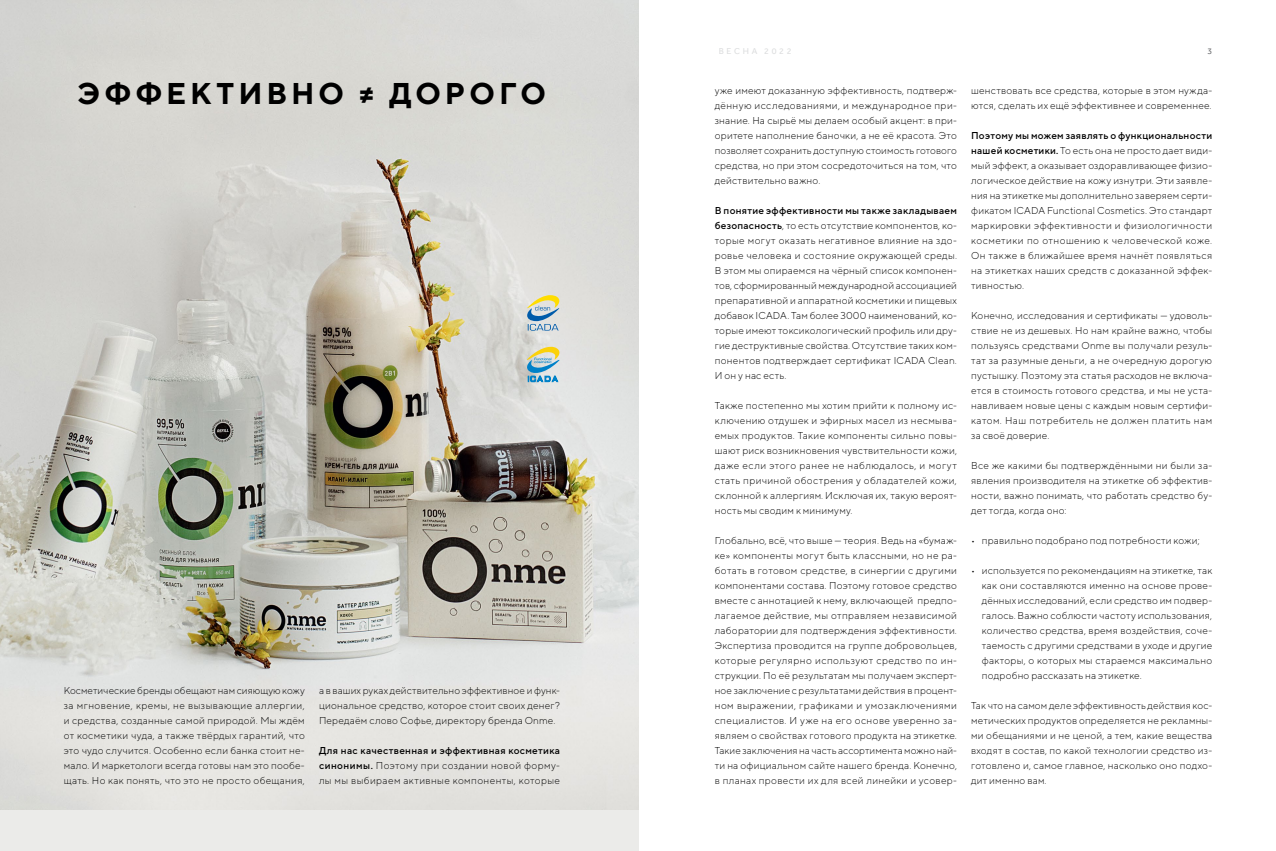
<style>
.page{position:relative;width:1276px;height:851px;background:#fff}
.page>*{position:absolute;margin:0;border:0;box-sizing:border-box;transform-origin:0 0}
.t1{font:700 30px "TT Norms Pro";letter-spacing:.13em;color:#000}
.t2{font:300 10px/15px "TT Norms Pro";letter-spacing:.025em;color:#000;text-align:justify}
.t3{font:8.75px "Effra";letter-spacing:.315em;color:#dcddde}
.t4{font:8.75px "Effra";color:#6d6e71}
.s1{font-weight:500}
</style>
<div class="page">
<div style="left:0;top:0;width:638px;height:850px;background:#ebebe9"></div>
<img style="left:0;top:0;width:638px;height:809px">
<svg style="left:525px;top:344px;width:37px;height:39px"></svg>
<svg style="left:527px;top:295px;width:32px;height:35px"></svg>
<h1 class="t1" style="left:78px;top:73px;width:469px">ЭФФЕКТИВНО ≠ ДОРОГО</h1>
<p class="t2" style="left:64px;top:682px;width:242px">Косметические бренды обещают нам сияющую кожу за мгновение, кремы, не вызывающие аллергии, и средства, созданные самой природой. Мы ждём от косметики чуда, а также твёрдых гарантий, что это чудо случится. Особенно если банка стоит не&shy;мало. И маркетологи всегда готовы нам это пообе&shy;щать. Но как понять, что это не просто обещания,</p>
<p class="t2" style="left:319px;top:682px;width:243px">а в ваших руках действительно эффективное и функ&shy;циональное средство, которое стоит своих денег?<br>Передаём слово Софье, директору бренда Onme.</p>
<p class="t2" style="left:319px;top:742px;width:243px"><span class="s1">Для нас качественная и эффективная косметика синонимы.</span> Поэтому при создании новой форму&shy;лы мы выбираем активные компоненты, которые</p>
<p class="t3" style="left:718px;top:46px;width:74px">ВЕСНА 2022</p>
<p class="t4" style="left:1207px;top:46px;width:6px">3</p>
<p class="t2" style="left:715px;top:82px;width:244px">уже имеют доказанную эффективность, подтверж&shy;дённую исследованиями, и международное при&shy;знание. На сырьё мы делаем особый акцент: в при&shy;оритете наполнение баночки, а не её красота. Это позволяет сохранить доступную стоимость готового средства, но при этом сосредоточиться на том, что действительно важно.</p>
<p class="t2" style="left:715px;top:202px;width:244px"><span class="s1">В понятие эффективности мы также закладываем безопасность</span>, то есть отсутствие компонентов, ко&shy;торые могут оказать негативное влияние на здо&shy;ровье человека и состояние окружающей среды.<br>В этом мы опираемся на чёрный список компонен&shy;тов, сформированный международной ассоциацией препаративной и аппаратной косметики и пищевых добавок ICADA. Там более 3000 наименований, ко&shy;торые имеют токсикологический профиль или дру&shy;гие деструктивные свойства. Отсутствие таких ком&shy;понентов подтверждает сертификат ICADA Clean.<br>И он у нас есть.</p>
<p class="t2" style="left:715px;top:397px;width:244px">Также постепенно мы хотим прийти к полному ис&shy;ключению отдушек и эфирных масел из несмыва&shy;емых продуктов. Такие компоненты сильно повы&shy;шают риск возникновения чувствительности кожи, даже если этого ранее не наблюдалось, и могут стать причиной обострения у обладателей кожи, склонной к аллергиям. Исключая их, такую вероят&shy;ность мы сводим к минимуму.</p>
<p class="t2" style="left:715px;top:532px;width:244px">Глобально, всё, что выше — теория. Ведь на «бумаж&shy;ке» компоненты могут быть классными, но не ра&shy;ботать в готовом средстве, в синергии с другими компонентами состава. Поэтому готовое средство вместе с аннотацией к нему, включающей предпо&shy;лагаемое действие, мы отправляем независимой лаборатории для подтверждения эффективности.<br>Экспертиза проводится на группе добровольцев, которые регулярно используют средство по ин&shy;струкции. По её результатам мы получаем эксперт&shy;ное заключение с результатами действия в процент&shy;ном выражении, графиками и умозаключениями специалистов. И уже на его основе уверенно за&shy;являем о свойствах готового продукта на этикетке.<br>Такие заключения на часть ассортимента можно най&shy;ти на официальном сайте нашего бренда. Конечно, в планах провести их для всей линейки и усовер-</p>
<p class="t2" style="left:971px;top:82px;width:242px">шенствовать все средства, которые в этом нужда&shy;ются, сделать их ещё эффективнее и современнее.</p>
<p class="t2" style="left:971px;top:127px;width:242px"><span class="s1">Поэтому мы можем заявлять о функциональности нашей косметики.</span> То есть она не просто дает види&shy;мый эффект, а оказывает оздоравливающее физио&shy;логическое действие на кожу изнутри. Эти заявле&shy;ния на этикетке мы дополнительно заверяем серти&shy;фикатом ICADA Functional Cosmetics. Это стандарт маркировки эффективности и физиологичности косметики по отношению к человеческой коже.<br>Он также в ближайшее время начнёт появляться на этикетках наших средств с доказанной эффек&shy;тивностью.</p>
<p class="t2" style="left:971px;top:307px;width:242px">Конечно, исследования и сертификаты — удоволь&shy;ствие не из дешевых. Но нам крайне важно, чтобы пользуясь средствами Onme вы получали резуль&shy;тат за разумные деньги, а не очередную дорогую пустышку. Поэтому эта статья расходов не включа&shy;ется в стоимость готового средства, и мы не уста&shy;навливаем новые цены с каждым новым сертифи&shy;катом. Наш потребитель не должен платить нам за своё доверие.</p>
<p class="t2" style="left:971px;top:457px;width:242px">Все же какими бы подтверждёнными ни были за&shy;явления производителя на этикетке об эффектив&shy;ности, важно понимать, что работать средство бу&shy;дет тогда, когда оно:</p>
<p class="t2" style="left:971px;top:532px;width:230px">• правильно подобрано под потребности кожи;</p>
<p class="t2" style="left:981px;top:562px;width:232px;text-indent:-11px">• используется по рекомендациям на этикетке, так как они составляются именно на основе прове&shy;дённых исследований, если средство им подвер&shy;галось. Важно соблюсти частоту использования, количество средства, время воздействия, соче&shy;таемость с другими средствами в уходе и другие факторы, о которых мы стараемся максимально подробно рассказать на этикетке.</p>
<p class="t2" style="left:971px;top:697px;width:242px">Так что на самом деле эффективность действия кос&shy;метических продуктов определяется не рекламны&shy;ми обещаниями и не ценой, а тем, какие вещества входят в состав, по какой технологии средство из&shy;готовлено и, самое главное, насколько оно подхо&shy;дит именно вам.</p>
</div>
